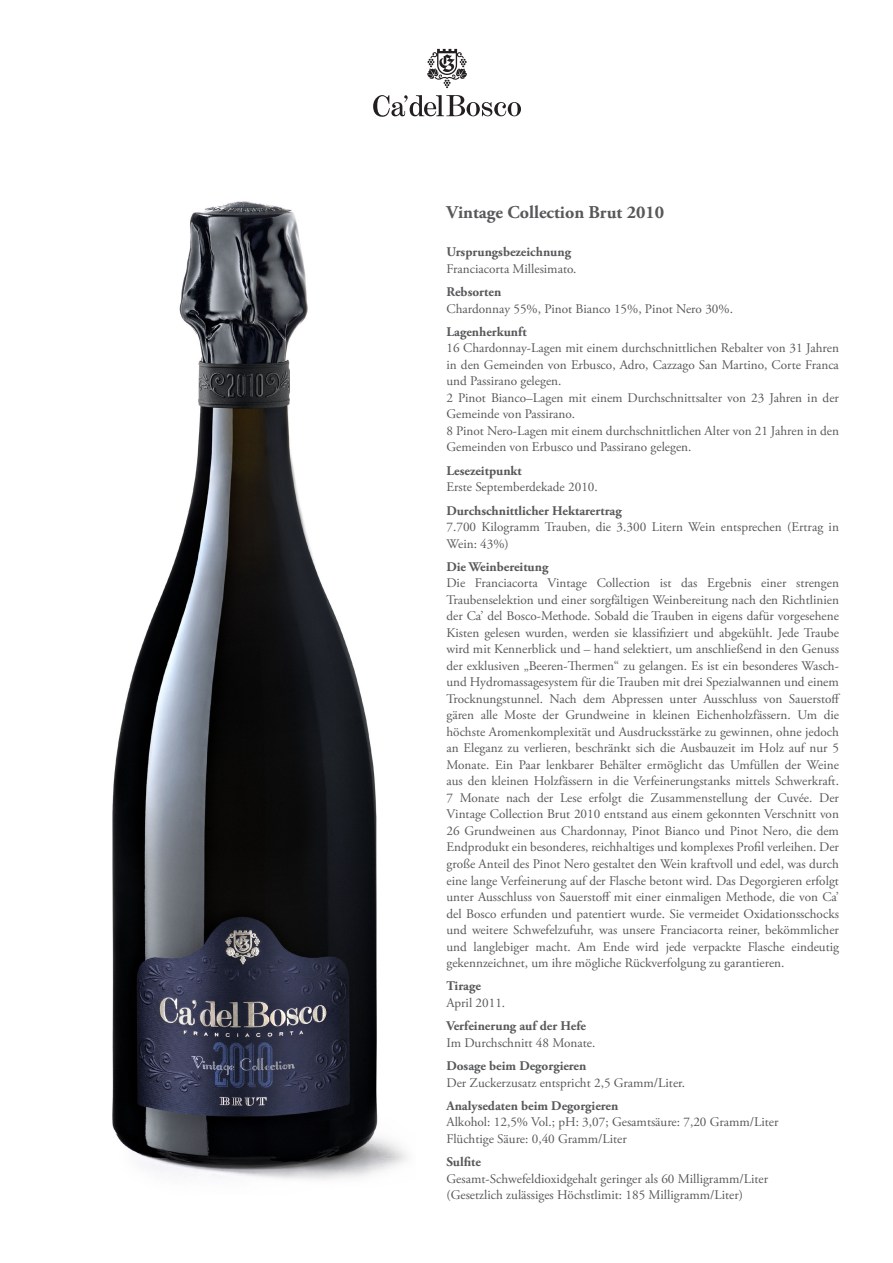
<style>
.page{position:relative;width:893px;height:1263px;background:#fff}
.page>*{position:absolute;margin:0;border:0;box-sizing:border-box;transform-origin:0 0}
.t1{font:700 18px "Adobe Garamond Pro";color:#57585a}
.t2{font:13.2px/16.5px "Adobe Garamond Pro";color:#57585a}
.t3{font:700 13.2px "Adobe Garamond Pro";color:#57585a}
</style>
<div class="page">
<svg style="left:427px;top:49px;width:40px;height:39px"></svg>
<svg style="left:373px;top:95px;width:148px;height:22px"></svg>
<img style="left:112px;top:201px;width:296px;height:979px">
<p class="t1" style="left:446px;top:202px;width:219px">Vintage Collection Brut 2010</p>
<p class="t3" style="left:446px;top:244px;width:126px">Ursprungsbezeichnung</p>
<p class="t2" style="left:446px;top:261px;width:132px">Franciacorta Millesimato.</p>
<p class="t3" style="left:446px;top:284px;width:56px">Rebsorten</p>
<p class="t2" style="left:446px;top:301px;width:288px">Chardonnay 55%, Pinot Bianco 15%, Pinot Nero 30%.</p>
<p class="t3" style="left:446px;top:324px;width:82px">Lagenherkunft</p>
<p class="t2" style="left:446px;top:340px;width:394px;text-align:justify">16 Chardonnay-Lagen mit einem durchschnittlichen Rebalter von 31 Jahren in den Gemeinden von Erbusco, Adro, Cazzago San Martino, Corte Franca und Passirano gelegen.</p>
<p class="t2" style="left:446px;top:390px;width:394px">2 Pinot Bianco–Lagen mit einem Durchschnittsalter von 23 Jahren in der<br>Gemeinde von Passirano.</p>
<p class="t2" style="left:446px;top:423px;width:394px">8 Pinot Nero-Lagen mit einem durchschnittlichen Alter von 21 Jahren in den<br>Gemeinden von Erbusco und Passirano gelegen.</p>
<p class="t3" style="left:446px;top:463px;width:77px">Lesezeitpunkt</p>
<p class="t2" style="left:446px;top:479px;width:153px">Erste Septemberdekade 2010.</p>
<p class="t3" style="left:446px;top:503px;width:177px">Durchschnittlicher Hektarertrag</p>
<p class="t2" style="left:446px;top:519px;width:394px">7.700 Kilogramm Trauben, die 3.300 Litern Wein entsprechen (Ertrag in<br>Wein: 43%)</p>
<p class="t3" style="left:446px;top:559px;width:103px">Die Weinbereitung</p>
<p class="t2" style="left:446px;top:575px;width:395px;text-align:justify">Die Franciacorta Vintage Collection ist das Ergebnis einer strengen Traubenselektion und einer sorgfältigen Weinbereitung nach den Richtlinien der Ca’ del Bosco-Methode. Sobald die Trauben in eigens dafür vorgesehene Kisten gelesen wurden, werden sie klassifiziert und abgekühlt. Jede Traube wird mit Kennerblick und – hand selektiert, um anschließend in den Genuss der exklusiven „Beeren-Thermen“ zu gelangen. Es ist ein besonderes Wasch&shy;und Hydromassagesystem für die Trauben mit drei Spezialwannen und einem Trocknungstunnel. Nach dem Abpressen unter Ausschluss von Sauerstoff gären alle Moste der Grundweine in kleinen Eichenholzfässern. Um die höchste Aromenkomplexität und Ausdrucksstärke zu gewinnen, ohne jedoch an Eleganz zu verlieren, beschränkt sich die Ausbauzeit im Holz auf nur 5<br>Monate. Ein Paar lenkbarer Behälter ermöglicht das Umfüllen der Weine aus den kleinen Holzfässern in die Verfeinerungstanks mittels Schwerkraft.<br>7 Monate nach der Lese erfolgt die Zusammenstellung der Cuvée. Der Vintage Collection Brut 2010 entstand aus einem gekonnten Verschnitt von 26 Grundweinen aus Chardonnay, Pinot Bianco und Pinot Nero, die dem Endprodukt ein besonderes, reichhaltiges und komplexes Profil verleihen. Der große Anteil des Pinot Nero gestaltet den Wein kraftvoll und edel, was durch eine lange Verfeinerung auf der Flasche betont wird. Das Degorgieren erfolgt unter Ausschluss von Sauerstoff mit einer einmaligen Methode, die von Ca’ del Bosco erfunden und patentiert wurde. Sie vermeidet Oxidationsschocks und weitere Schwefelzufuhr, was unsere Franciacorta reiner, bekömmlicher und langlebiger macht. Am Ende wird jede verpackte Flasche eindeutig gekennzeichnet, um ihre mögliche Rückverfolgung zu garantieren.</p>
<p class="t3" style="left:446px;top:978px;width:36px">Tirage</p>
<p class="t2" style="left:446px;top:995px;width:60px">April 2011.</p>
<p class="t3" style="left:446px;top:1018px;width:141px">Verfeinerung auf der Hefe</p>
<p class="t2" style="left:446px;top:1035px;width:150px">Im Durchschnitt 48 Monate.</p>
<p class="t3" style="left:446px;top:1058px;width:141px">Dosage beim Degorgieren</p>
<p class="t2" style="left:446px;top:1074px;width:240px">Der Zuckerzusatz entspricht 2,5 Gramm/Liter.</p>
<p class="t3" style="left:446px;top:1098px;width:173px">Analysedaten beim Degorgieren</p>
<p class="t2" style="left:446px;top:1114px;width:334px">Alkohol: 12,5% Vol.; pH: 3,07; Gesamtsäure: 7,20 Gramm/Liter</p>
<p class="t2" style="left:446px;top:1131px;width:182px">Flüchtige Säure: 0,40 Gramm/Liter</p>
<p class="t3" style="left:446px;top:1154px;width:36px">Sulfite</p>
<p class="t2" style="left:446px;top:1171px;width:323px">Gesamt-Schwefeldioxidgehalt geringer als 60 Milligramm/Liter</p>
<p class="t2" style="left:446px;top:1187px;width:298px">(Gesetzlich zulässiges Höchstlimit: 185 Milligramm/Liter)</p>
</div>
